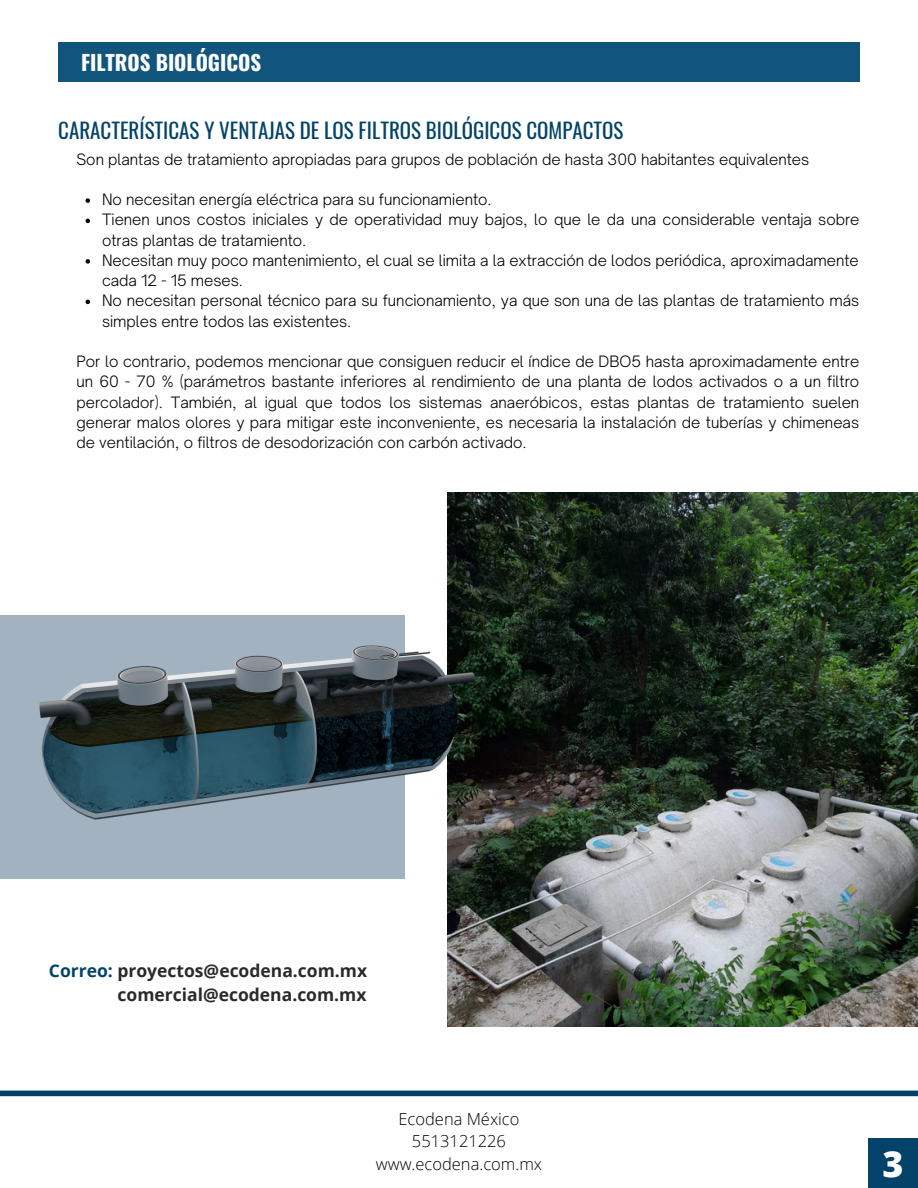
<style>
.page{position:relative;width:918px;height:1188px;background:#fff}
.page>*{position:absolute;margin:0;border:0;box-sizing:border-box;transform-origin:0 0}
.t1{font:800 35.85px "Open Sans";color:#fff}
.t2{font:21px "Oswald";color:#044369}
.t3{font:700 21px "Oswald";letter-spacing:-.005em;color:#fefefe}
.t4{font:700 17.55px/23.9px "Open Sans";color:#2b2a29;text-align:right}
.t5{font:300 16.5px/22.5px "Open Sans";color:#000;text-align:center}
.t6{font:300 15px/20.2px "Open Sauce One";color:#000}
.s1{color:#044369}
</style>
<div class="page">
<div style="left:0;top:1091px;width:918px;height:5px;background:#044369"></div>
<div style="left:868px;top:1138px;width:50px;height:50px;background:#044369"></div>
<div style="left:0;top:615px;width:405px;height:263px;background:#a3b2c0"></div>
<svg style="left:86px;top:198px;width:4px;height:5px"></svg>
<svg style="left:86px;top:219px;width:4px;height:4px"></svg>
<svg style="left:86px;top:259px;width:4px;height:5px"></svg>
<svg style="left:86px;top:300px;width:4px;height:4px"></svg>
<img style="left:448px;top:493px;width:470px;height:533px">
<img style="left:39px;top:577px;width:470px;height:291px">
<div style="left:58px;top:42px;width:801px;height:40px;background:#11557d"></div>
<h2 class="t3" style="left:81px;top:46px;width:182px">FILTROS BIOLÓGICOS</h2>
<h2 class="t2" style="left:58px;top:114px;width:567px">CARACTERÍSTICAS Y VENTAJAS DE LOS FILTROS BIOLÓGICOS COMPACTOS</h2>
<p class="t6" style="left:77px;top:149px;width:734px">Son plantas de tratamiento apropiadas para grupos de población de hasta 300 habitantes equivalentes</p>
<p class="t6" style="left:102px;top:189px;width:759px">No necesitan energía eléctrica para su funcionamiento.<br>Tienen unos costos iniciales y de operatividad muy bajos, lo que le da una considerable ventaja sobre otras plantas de tratamiento.<br>Necesitan muy poco mantenimiento, el cual se limita a la extracción de lodos periódica, aproximadamente cada 12 - 15 meses.<br>No necesitan personal técnico para su funcionamiento, ya que son una de las plantas de tratamiento más simples entre todos las existentes.</p>
<p class="t6" style="left:77px;top:351px;width:784px;text-align:justify">Por lo contrario, podemos mencionar que consiguen reducir el índice de DBO5 hasta aproximadamente entre un 60 - 70 % (parámetros bastante inferiores al rendimiento de una planta de lodos activados o a un filtro percolador). También, al igual que todos los sistemas anaeróbicos, estas plantas de tratamiento suelen generar malos olores y para mitigar este inconveniente, es necesaria la instalación de tuberías y chimeneas de ventilación, o filtros de desodorización con carbón activado.</p>
<p class="t4" style="left:49px;top:959px;width:320px"><span class="s1">Correo:</span> proyectos@ecodena.com.mx comercial@ecodena.com.mx</p>
<p class="t5" style="left:376px;top:1107px;width:168px">Ecodena México<br>5513121226 www.ecodena.com.mx</p>
<h1 class="t1" style="left:883px;top:1138px;width:22px">3</h1>
</div>
